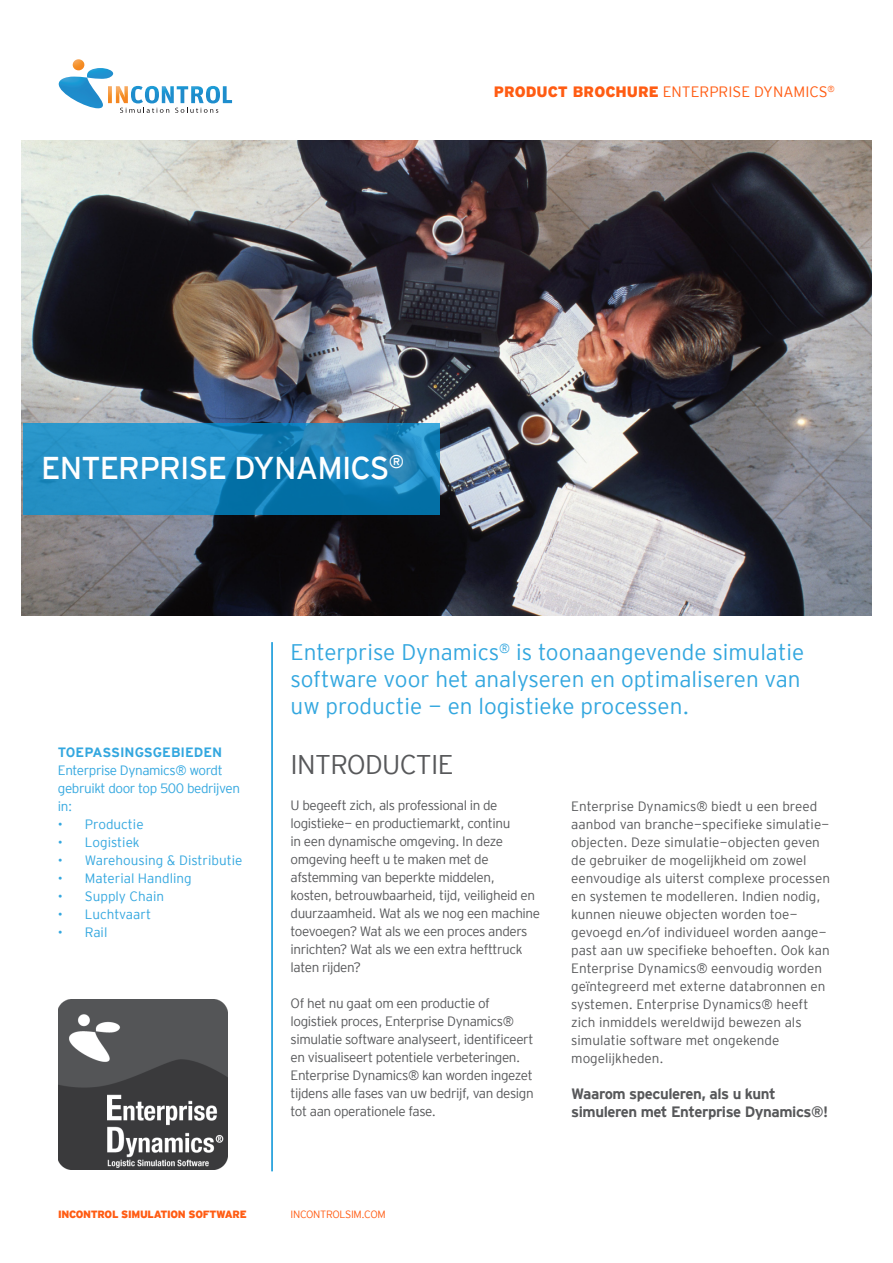
<style>
.page{position:relative;width:893px;height:1263px;background:#fff}
.page>*{position:absolute;margin:0;border:0;box-sizing:border-box;transform-origin:0 0}
.Titel_wit{font:31.5px "Interstate Mono";letter-spacing:-.025em;color:#fff}
.Grote_Kop{font:27px "Interstate Mono Lgt";letter-spacing:-.025em;color:#57585a}
.t1{font:22.5px/27px "Interstate Mono Lgt";color:#33a7df}
.t2{font:700 15px/18px "Interstate Mono";letter-spacing:-.03em;color:#57585a}
.t3{font:15px "Interstate Mono Lgt";color:#ff5c13}
.t4{font:13.5px/18px "Interstate Mono Lgt";letter-spacing:-.03em;color:#57585a}
.t5{font:13.5px/18px "Interstate Mono Lgt";color:#57585a}
.Kopij_blauw{font:13.5px "Interstate Mono Lgt";color:#33a7df}
.Kopij_blauw-2{font:13.5px/18px "Interstate Mono Lgt";letter-spacing:-.03em;color:#33a7df}
.t6{font:700 13.5px "Interstate Mono";color:#33a7df}
.t7{font:900 10.5px "Interstate Mono";letter-spacing:-.03em;color:#ff5c13}
.t8{font:10.5px "Interstate Mono Lgt";letter-spacing:-.03em;color:#ff5c13}
.s1{font-family:"Interstate Mono";font-weight:900}
</style>
<div class="page">
<img style="left:21px;top:140px;width:851px;height:476px">
<svg style="left:23px;top:423px;width:416px;height:91px;background:#1b87bd"></svg>
<hr style="left:271px;top:642px;width:2px;height:529px;background:#0091d7">
<img style="left:58px;top:999px;width:169px;height:170px">
<img style="left:59px;top:77px;width:44px;height:31px">
<img style="left:87px;top:68px;width:26px;height:11px">
<svg style="left:73px;top:59px;width:11px;height:11px"></svg>
<svg style="left:120px;top:107px;width:49px;height:6px"></svg>
<svg style="left:175px;top:107px;width:43px;height:6px"></svg>
<img style="left:108px;top:86px;width:20px;height:17px">
<img style="left:206px;top:86px;width:14px;height:17px">
<img style="left:145px;top:86px;width:14px;height:17px">
<img style="left:131px;top:86px;width:12px;height:17px">
<img style="left:223px;top:86px;width:9px;height:17px">
<img style="left:191px;top:86px;width:13px;height:17px">
<img style="left:177px;top:86px;width:11px;height:17px">
<img style="left:162px;top:86px;width:12px;height:17px">
<p class="t3" style="left:494px;top:84px;width:343px"><span class="s1">PRODUCT BROCHURE</span> ENTERPRISE DYNAMICS<sup>®</sup></p>
<p class="Titel_wit" style="left:41px;top:450px;width:365px">ENTERPRISE DYNAMICS<sup>®</sup></p>
<p class="t6" style="left:58px;top:745px;width:166px">TOEPASSINGSGEBIEDEN</p>
<p class="Kopij_blauw-2" style="left:58px;top:761px;width:184px">Enterprise Dynamics® wordt gebruikt door top 500 bedrijven in:</p>
<p class="Kopij_blauw" style="left:58px;top:817px;width:87px">• Productie</p>
<p class="Kopij_blauw" style="left:58px;top:835px;width:83px">• Logistiek</p>
<p class="Kopij_blauw" style="left:58px;top:853px;width:186px">• Warehousing &amp; Distributie</p>
<p class="Kopij_blauw" style="left:58px;top:871px;width:135px">• Material Handling</p>
<p class="Kopij_blauw" style="left:58px;top:889px;width:108px">• Supply Chain</p>
<p class="Kopij_blauw" style="left:58px;top:907px;width:95px">• Luchtvaart</p>
<p class="Kopij_blauw" style="left:58px;top:925px;width:51px">• Rail</p>
<p class="t1" style="left:291px;top:639px;width:515px">Enterprise Dynamics<sup>®</sup> is toonaangevende simulatie software voor het analyseren en optimaliseren van uw productie - en logistieke processen.</p>
<p class="Grote_Kop" style="left:291px;top:749px;width:165px">INTRODUCTIE</p>
<p class="t4" style="left:291px;top:796px;width:251px">U begeeft zich, als professional in de logistieke- en productiemarkt, continu<br>in een dynamische omgeving. In deze omgeving heeft u te maken met de afstemming van beperkte middelen,<br>kosten, betrouwbaarheid, tijd, veiligheid en duurzaamheid. Wat als we nog een machine toevoegen? Wat als we een proces anders inrichten? Wat als we een extra hefttruck laten rijden?</p>
<p class="t4" style="left:291px;top:994px;width:245px">Of het nu gaat om een productie of logistiek proces, Enterprise Dynamics® simulatie software analyseert, identificeert en visualiseert potentiele verbeteringen.<br>Enterprise Dynamics® kan worden ingezet tijdens alle fases van uw bedrijf, van design tot aan operationele fase.</p>
<p class="t5" style="left:571px;top:797px;width:260px">Enterprise Dynamics® biedt u een breed aanbod van branche-specifieke simulatie&shy;objecten. Deze simulatie-objecten geven de gebruiker de mogelijkheid om zowel eenvoudige als uiterst complexe processen en systemen te modelleren. Indien nodig, kunnen nieuwe objecten worden toe&shy;gevoegd en/of individueel worden aange&shy;past aan uw specifieke behoeften. Ook kan Enterprise Dynamics® eenvoudig worden geïntegreerd met externe databronnen en systemen. Enterprise Dynamics® heeft zich inmiddels wereldwijd bewezen als simulatie software met ongekende mogelijkheden.</p>
<p class="t2" style="left:571px;top:1085px;width:259px">Waarom speculeren, als u kunt simuleren met Enterprise Dynamics®!</p>
<p class="t7" style="left:58px;top:1208px;width:190px">INCONTROL SIMULATION SOFTWARE</p>
<p class="t8" style="left:291px;top:1209px;width:97px">INCONTROLSIM.COM</p>
</div>
